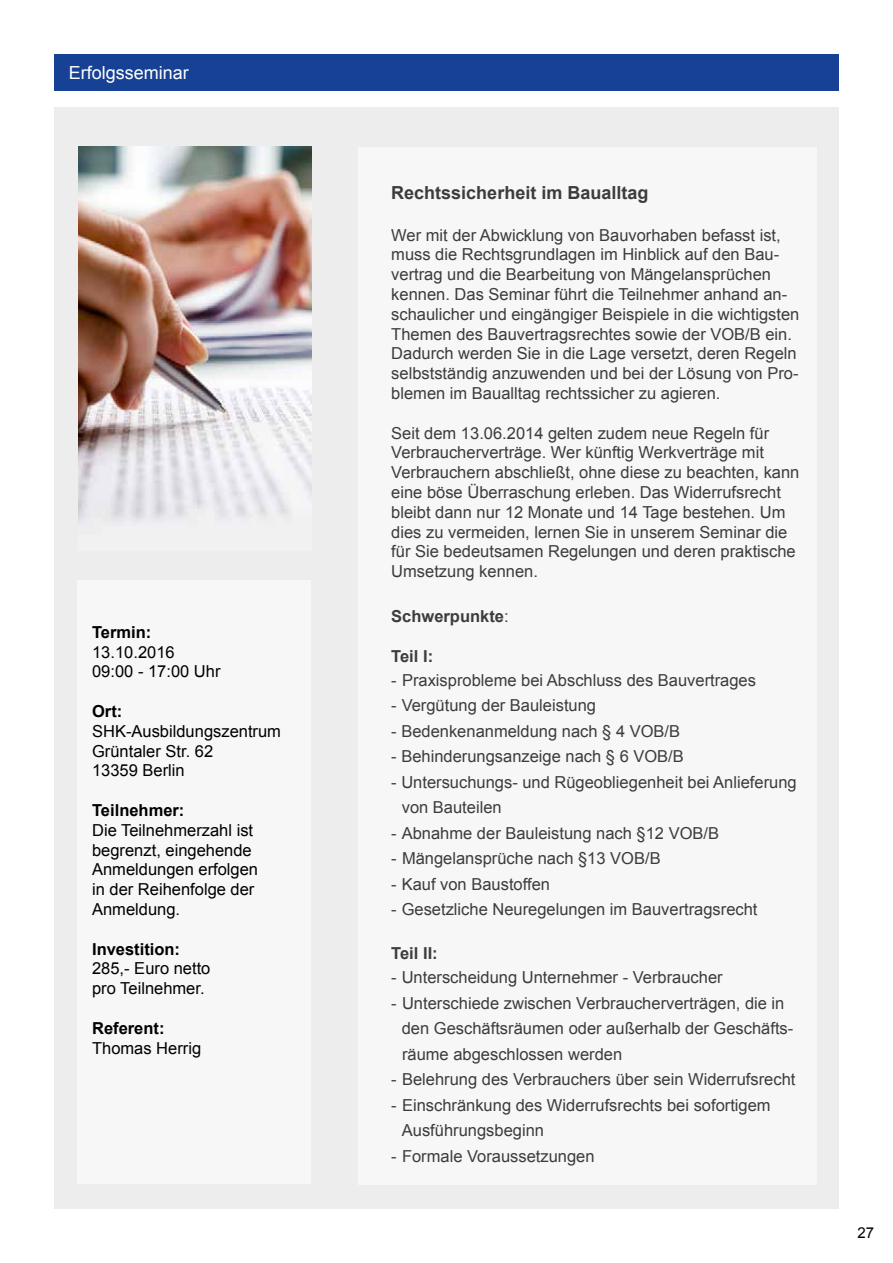
<style>
.page{position:relative;width:893px;height:1263px;background:#fff}
.page>*{position:absolute;margin:0;border:0;box-sizing:border-box;transform-origin:0 0}
.t1{font:700 18px "Arial";color:#3c3c3b}
.t2{font:18px "Arial";color:#fff}
.t3{font:16.5px/19.8px "Arial";color:#3c3c3b}
.t4{font:16.5px/19.8px "Arial";color:#000}
.t5{font:700 16.5px "Arial";color:#000}
.t6{font:700 16.5px "Arial";color:#3c3c3b}
.t7{font:15px "Arial";color:#000}
.s1{font-weight:400}
</style>
<div class="page">
<div style="left:54px;top:107px;width:785px;height:1102px;background:#ededed"></div>
<div style="left:358px;top:147px;width:458px;height:1037px;background:#f7f7f7"></div>
<div style="left:77px;top:580px;width:234px;height:604px;background:#f7f7f7"></div>
<img style="left:78px;top:147px;width:234px;height:374px">
<div style="left:54px;top:54px;width:785px;height:36px;background:#164194"></div>
<p class="t2" style="left:69px;top:60px;width:122px">Erfolgsseminar</p>
<p class="t5" style="left:92px;top:621px;width:61px">Termin:</p>
<p class="t4" style="left:92px;top:642px;width:130px">13.10.2016<br>09:00 - 17:00 Uhr</p>
<p class="t5" style="left:92px;top:700px;width:32px">Ort:</p>
<p class="t4" style="left:92px;top:721px;width:190px">SHK-Ausbildungszentrum<br>Grüntaler Str. 62<br>13359 Berlin</p>
<p class="t5" style="left:92px;top:799px;width:94px">Teilnehmer:</p>
<p class="t4" style="left:92px;top:820px;width:168px">Die Teilnehmerzahl ist begrenzt, eingehende<br>Anmeldungen erfolgen in der Reihenfolge der<br>Anmeldung.</p>
<p class="t5" style="left:92px;top:938px;width:90px">Investition:</p>
<p class="t4" style="left:92px;top:959px;width:120px">285,- Euro netto pro Teilnehmer.</p>
<p class="t5" style="left:92px;top:1017px;width:74px">Referent:</p>
<p class="t4" style="left:92px;top:1038px;width:111px">Thomas Herrig</p>
<p class="t1" style="left:391px;top:181px;width:259px">Rechtssicherheit im Baualltag</p>
<p class="t3" style="left:391px;top:225px;width:410px">Wer mit der Abwicklung von Bauvorhaben befasst ist, muss die Rechtsgrundlagen im Hinblick auf den Bau&shy;vertrag und die Bearbeitung von Mängelansprüchen kennen. Das Seminar führt die Teilnehmer anhand an&shy;schaulicher und eingängiger Beispiele in die wichtigsten Themen des Bauvertragsrechtes sowie der VOB/B ein.<br>Dadurch werden Sie in die Lage versetzt, deren Regeln selbstständig anzuwenden und bei der Lösung von Pro&shy;blemen im Baualltag rechtssicher zu agieren.</p>
<p class="t3" style="left:391px;top:423px;width:410px">Seit dem 13.06.2014 gelten zudem neue Regeln für Verbraucherverträge. Wer künftig Werkverträge mit Verbrauchern abschließt, ohne diese zu beachten, kann eine böse Überraschung erleben. Das Widerrufsrecht bleibt dann nur 12 Monate und 14 Tage bestehen. Um dies zu vermeiden, lernen Sie in unserem Seminar die für Sie bedeutsamen Regelungen und deren praktische Umsetzung kennen.</p>
<p class="t6" style="left:391px;top:605px;width:119px">Schwerpunkte<span class="s1">:</span></p>
<p class="t6" style="left:391px;top:645px;width:43px">Teil I:</p>
<p class="t3" style="left:391px;top:670px;width:366px">- Praxisprobleme bei Abschluss des Bauvertrages</p>
<p class="t3" style="left:391px;top:696px;width:206px">- Vergütung der Bauleistung</p>
<p class="t3" style="left:391px;top:721px;width:290px">- Bedenkenanmeldung nach § 4 VOB/B</p>
<p class="t3" style="left:391px;top:747px;width:294px">- Behinderungsanzeige nach § 6 VOB/B</p>
<p class="t3" style="left:402px;top:769px;width:396px;line-height:25.5px;text-indent:-10px">- Untersuchungs- und Rügeobliegenheit bei Anlieferung von Bauteilen</p>
<p class="t3" style="left:391px;top:823px;width:329px">- Abnahme der Bauleistung nach §12 VOB/B</p>
<p class="t3" style="left:391px;top:849px;width:271px">- Mängelansprüche nach §13 VOB/B</p>
<p class="t3" style="left:391px;top:874px;width:160px">- Kauf von Baustoffen</p>
<p class="t3" style="left:391px;top:900px;width:368px">- Gesetzliche Neuregelungen im Bauvertragsrecht</p>
<p class="t6" style="left:391px;top:942px;width:48px">Teil II:</p>
<p class="t3" style="left:391px;top:968px;width:333px">- Unterscheidung Unternehmer - Verbraucher</p>
<p class="t3" style="left:402px;top:990px;width:393px;line-height:25.5px;text-indent:-10px">- Unterschiede zwischen Verbraucherverträgen, die in den Geschäftsräumen oder außerhalb der Geschäfts&shy;räume abgeschlossen werden</p>
<p class="t3" style="left:391px;top:1069px;width:406px">- Belehrung des Verbrauchers über sein Widerrufsrecht</p>
<p class="t3" style="left:402px;top:1092px;width:370px;line-height:25.5px;text-indent:-11px">- Einschränkung des Widerrufsrechts bei sofortigem<br>Ausführungsbeginn</p>
<p class="t3" style="left:391px;top:1146px;width:205px">- Formale Voraussetzungen</p>
<p class="t7" style="left:858px;top:1223px;width:18px">27</p>
</div>
